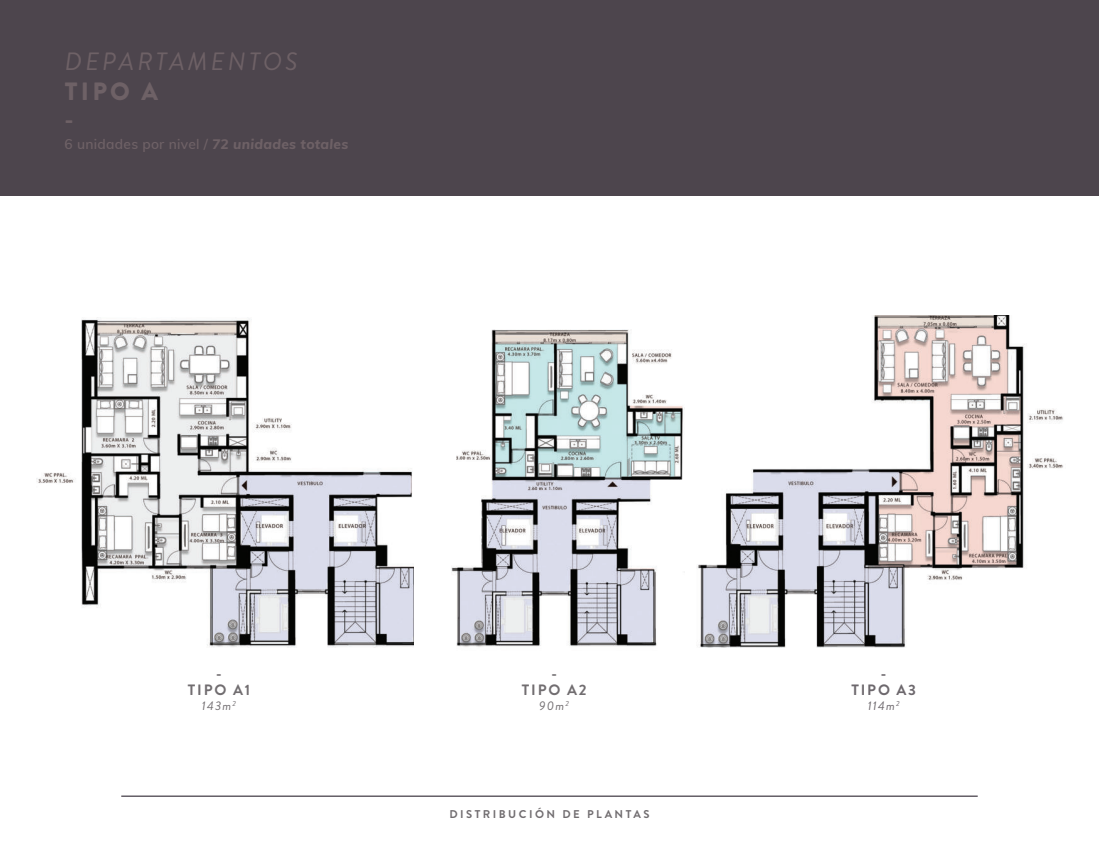
<style>
.page{position:relative;width:1099px;height:851px;background:#fff}
.page>*{position:absolute;margin:0;border:0;box-sizing:border-box;transform-origin:0 0}
.t1{font:italic 25px "Brandon Grotesque";letter-spacing:.13em;color:#6e6166}
.t2{font:900 25px "Brandon Grotesque";color:#6e6166}
.t3{font:700 25px "Brandon Grotesque";color:#6e6166}
.t4{font:700 15px/15px "Brandon Grotesque";letter-spacing:.12em;color:#716d70;text-align:center}
.t5{font:700 15px/15px "Brandon Grotesque";letter-spacing:.12em;color:#6d686d;text-align:center}
.t6{font:600 13.75px "Muli";letter-spacing:.02em;color:#6e6166}
.t7{font:italic 12.5px "Brandon Grotesque";letter-spacing:.1em;color:#716d70}
.t8{font:italic 12.5px "Brandon Grotesque";color:#6d686d}
.t9{font:700 11.25px "Brandon Grotesque";letter-spacing:.22em;color:#716d70}
.s1{font-weight:800;font-style:italic}
</style>
<div class="page">
<div style="left:0;top:0;width:1098px;height:195px;background:#4d454d"></div>
<hr style="left:121px;top:795px;width:856px;height:1px;background:#453f49">
<img style="left:37px;top:317px;width:376px;height:330px">
<div style="left:297px;top:314px;width:124px;height:111px;background:#fff"></div>
<img style="left:451px;top:329px;width:232px;height:318px">
<img style="left:697px;top:315px;width:366px;height:332px">
<div style="left:1032px;top:345px;width:41px;height:57px;background:#fff"></div>
<h1 class="t1" style="left:65px;top:47px;width:234px">DEPARTAMENTOS</h1>
<h1 class="t2" style="left:65px;top:77px;width:95px">TIPO A</h1>
<h1 class="t3" style="left:65px;top:107px;width:11px">-</h1>
<p class="t6" style="left:65px;top:138px;width:285px">6 unidades por nivel / <span class="s1">72 unidades totales</span></p>
<p class="t4" style="left:188px;top:668px;width:64px">-<br>TIPO A1</p>
<p class="t7" style="left:202px;top:698px;width:36px">143m<sup>2</sup></p>
<p class="t4" style="left:522px;top:668px;width:66px">-<br>TIPO A2</p>
<p class="t7" style="left:539px;top:698px;width:31px">90m<sup>2</sup></p>
<p class="t9" style="left:449px;top:807px;width:202px">DISTRIBUCIÓN DE PLANTAS</p>
<p class="t5" style="left:851px;top:668px;width:66px">-<br>TIPO A3</p>
<p class="t8" style="left:867px;top:698px;width:33px">114m<sup>2</sup></p>
</div>
